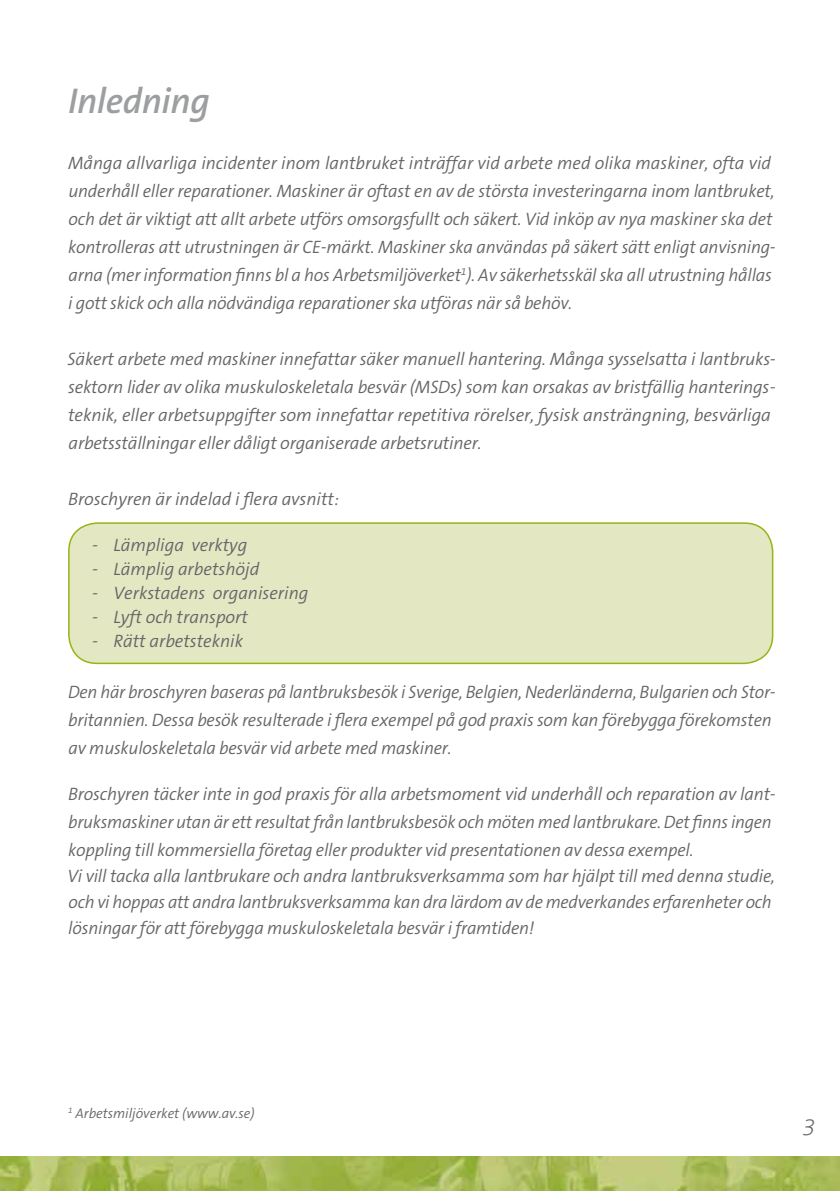
<style>
.page{position:relative;width:840px;height:1191px;background:#fff}
.page>*{position:absolute;margin:0;border:0;box-sizing:border-box;transform-origin:0 0}
.t1{font:italic 600 36px "The Sans B6";letter-spacing:-.01em;color:#9c9e9f}
.t2{font:italic 200 24px "The Sans B2";color:#646567}
.t3{font:italic 300 18px/28px "The Sans B4";letter-spacing:-.01em;color:#646567}
.t4{font:italic 300 14px "The Sans B4";color:#646567}
</style>
<div class="page">
<img style="left:0;top:1157px;width:839px;height:34px">
<div style="left:69px;top:523px;width:703px;height:140px;background:#e3e8c3;border-radius:28px"></div>
<div style="left:68px;top:522px;width:705px;height:142px;border:2px solid #97b314;border-radius:28px"></div>
<h1 class="t1" style="left:68px;top:82px;width:143px">Inledning</h1>
<p class="t3" style="left:68px;top:150px;width:708px">Många allvarliga incidenter inom lantbruket inträffar vid arbete med olika maskiner, ofta vid underhåll eller reparationer. Maskiner är oftast en av de största investeringarna inom lantbruket, och det är viktigt att allt arbete utförs omsorgsfullt och säkert. Vid inköp av nya maskiner ska det kontrolleras att utrustningen är CE-märkt. Maskiner ska användas på säkert sätt enligt anvisning&shy;arna (mer information finns bl a hos Arbetsmiljöverket<sup>1</sup>). Av säkerhetsskäl ska all utrustning hållas i gott skick och alla nödvändiga reparationer ska utföras när så behöv.</p>
<p class="t3" style="left:68px;top:346px;width:709px">Säkert arbete med maskiner innefattar säker manuell hantering. Många sysselsatta i lantbruks&shy;sektorn lider av olika muskuloskeletala besvär (MSDs) som kan orsakas av bristfällig hanterings&shy;teknik, eller arbetsuppgifter som innefattar repetitiva rörelser, fysisk ansträngning, besvärliga arbetsställningar eller dåligt organiserade arbetsrutiner.</p>
<p class="t3" style="left:68px;top:486px;width:272px">Broschyren är indelad i flera avsnitt:</p>
<p class="t3" style="left:92px;top:532px;width:156px">- Lämpliga verktyg</p>
<p class="t3" style="left:92px;top:556px;width:168px">- Lämplig arbetshöjd</p>
<p class="t3" style="left:92px;top:580px;width:217px">- Verkstadens organisering</p>
<p class="t3" style="left:92px;top:604px;width:157px">- Lyft och transport</p>
<p class="t3" style="left:92px;top:628px;width:152px">- Rätt arbetsteknik</p>
<p class="t3" style="left:68px;top:678px;width:708px">Den här broschyren baseras på lantbruksbesök i Sverige, Belgien, Nederländerna, Bulgarien och Stor&shy;britannien. Dessa besök resulterade i flera exempel på god praxis som kan förebygga förekomsten av muskuloskeletala besvär vid arbete med maskiner.</p>
<p class="t3" style="left:68px;top:780px;width:708px">Broschyren täcker inte in god praxis för alla arbetsmoment vid underhåll och reparation av lant&shy;bruksmaskiner utan är ett resultat från lantbruksbesök och möten med lantbrukare. Det finns ingen koppling till kommersiella företag eller produkter vid presentationen av dessa exempel.</p>
<p class="t3" style="left:67px;top:863px;width:708px;line-height:26px">Vi vill tacka alla lantbrukare och andra lantbruksverksamma som har hjälpt till med denna studie, och vi hoppas att andra lantbruksverksamma kan dra lärdom av de medverkandes erfarenheter och lösningar för att förebygga muskuloskeletala besvär i framtiden!</p>
<p class="t4" style="left:68px;top:1105px;width:188px"><sup>1</sup> Arbetsmiljöverket (www.av.se)</p>
<h2 class="t2" style="left:801px;top:1114px;width:15px">3</h2>
</div>
